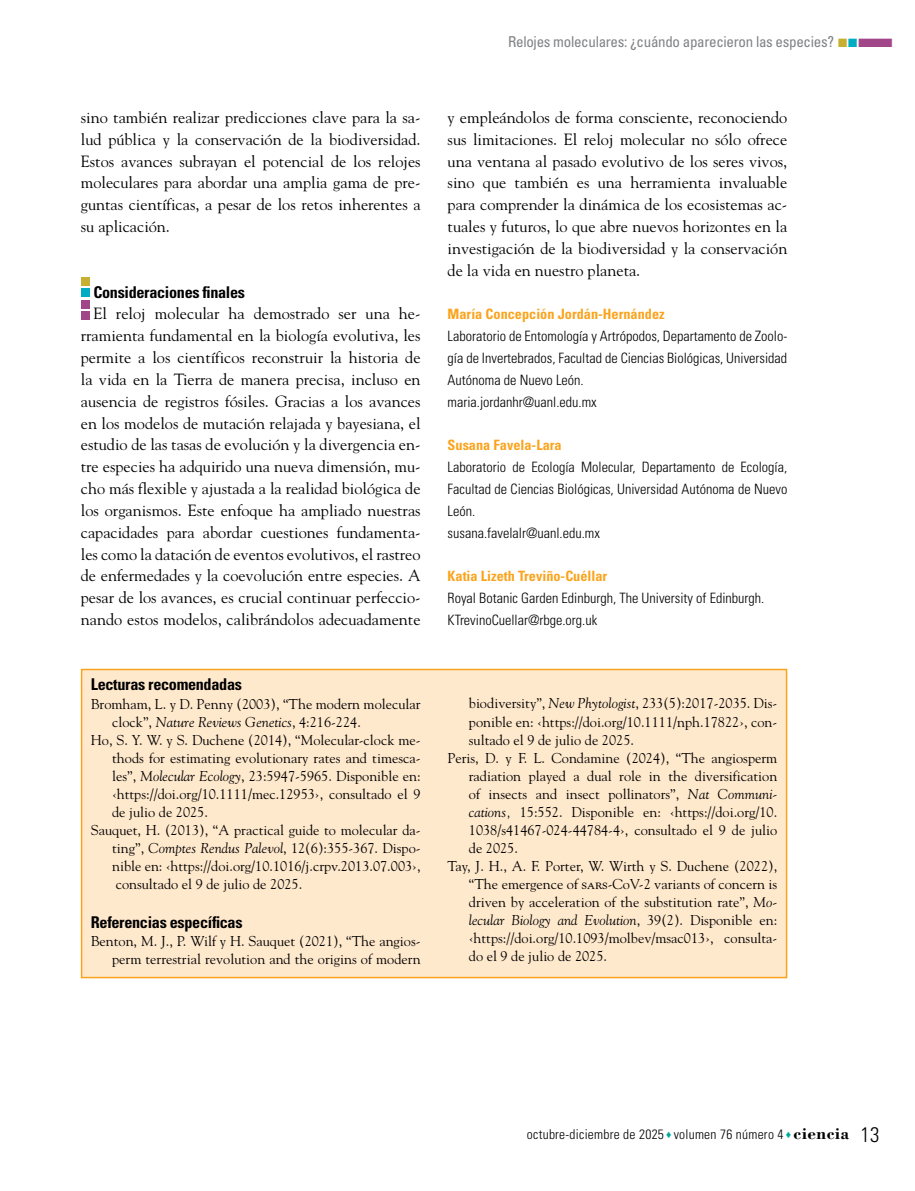
<style>
.page{position:relative;width:915px;height:1191px;background:#fff}
.page>*{position:absolute;margin:0;border:0;box-sizing:border-box;transform-origin:0 0}
.t1{font:16.2px/21.9px "Goudy Std";color:#000;text-align:justify}
.t2{font:700 condensed 16.2px "Univers LT Std";letter-spacing:-.02em;color:#000}
.t3{font:condensed 15px "Univers LT Std";letter-spacing:-.02em;color:#808285}
.t4{font:14.25px/18px "Goudy Std";color:#000;text-align:right}
.t5{font:300 condensed 14.25px/21.9px "Univers LT Std";color:#000}
.t6{font:italic 14.25px "Goudy Std";color:#000}
.t7{font:700 condensed 14.25px "Univers LT Std";color:#faa41d}
.t8{font:300 condensed 13.5px "Univers LT Std";letter-spacing:.02em;color:#000}
.s1{font-style:normal}
.s2{font-style:italic}
.s3{color:#c6af31}
.s4{color:#00acc3}
.s5{color:#a2468a}
.s6{color:#00a99b}
.s7{font-family:"Bodoni Std";font-weight:700;font-stretch:normal;font-size:17.25px}
.s8{font-size:21px}
</style>
<div class="page">
<div style="left:81px;top:311px;width:8px;height:8px;background:#a2468a"></div>
<div style="left:81px;top:300px;width:8px;height:8px;background:#a2468a"></div>
<div style="left:81px;top:288px;width:8px;height:9px;background:#00acc3"></div>
<div style="left:81px;top:277px;width:8px;height:9px;background:#c6af31"></div>
<div style="left:82px;top:669px;width:704px;height:308px;background:#ffe9cd"></div>
<div style="left:81px;top:669px;width:706px;height:309px;border:2px solid #faa41d"></div>
<p class="t1" style="left:81px;top:106px;width:341px">sino también realizar predicciones clave para la sa&shy;lud pública y la conservación de la biodiversidad.<br>Estos avances subrayan el potencial de los relojes moleculares para abordar una amplia gama de pre&shy;guntas científicas, a pesar de los retos inherentes a su aplicación.</p>
<p class="t2" style="left:93px;top:282px;width:153px">Consideraciones finales</p>
<p class="t1" style="left:81px;top:303px;width:341px;text-indent:13px">El reloj molecular ha demostrado ser una he&shy;rramienta fundamental en la biología evolutiva, les permite a los científicos reconstruir la historia de la vida en la Tierra de manera precisa, incluso en ausencia de registros fósiles. Gracias a los avances en los modelos de mutación relajada y bayesiana, el estudio de las tasas de evolución y la divergencia en&shy;tre especies ha adquirido una nueva dimensión, mu&shy;cho más flexible y ajustada a la realidad biológica de los organismos. Este enfoque ha ampliado nuestras capacidades para abordar cuestiones fundamenta&shy;les como la datación de eventos evolutivos, el rastreo de enfermedades y la coevolución entre especies. A pesar de los avances, es crucial continuar perfeccio&shy;nando estos modelos, calibrándolos adecuadamente</p>
<p class="t2" style="left:91px;top:675px;width:152px">Lecturas recomendadas</p>
<p class="t4" style="left:91px;top:694px;width:331px">Bromham, L. y D. Penny (2003), “The modern molecular</p>
<p class="t6" style="left:112px;top:713px;width:250px"><span class="s1">clock”,</span> Nature Reviews Genetics<span class="s1">, 4:216-224.</span></p>
<p class="t4" style="left:91px;top:730px;width:331px">Ho, S. Y. W. y S. Duchene (2014), “Molecular-clock me-</p>
<p class="t4" style="left:112px;top:748px;width:310px">thods for estimating evolutionary rates and timesca-</p>
<p class="t4" style="left:112px;top:766px;width:310px">les”, <span class="s2">Molecular Ecology</span>, 23:5947-5965. Disponible en:</p>
<p class="t4" style="left:112px;top:784px;width:310px">‹https://doi.org/10.1111/mec.12953›, consultado el 9</p>
<p class="t4" style="left:112px;top:802px;width:97px">de julio de 2025.</p>
<p class="t4" style="left:91px;top:820px;width:331px">Sauquet, H. (2013), “A practical guide to molecular da-</p>
<p class="t4" style="left:112px;top:838px;width:310px">ting”, <span class="s2">Comptes Rendus Palevol</span>, 12(6):355-367. Dispo-</p>
<p class="t4" style="left:112px;top:856px;width:310px">nible en: ‹https://doi.org/10.1016/j.crpv.2013.07.003›,</p>
<p class="t4" style="left:116px;top:874px;width:188px">consultado el 9 de julio de 2025.</p>
<p class="t2" style="left:91px;top:912px;width:153px">Referencias específicas</p>
<p class="t4" style="left:91px;top:932px;width:331px">Benton, M. J., P. Wilf y H. Sauquet (2021), “The angios&shy;perm terrestrial revolution and the origins of modern</p>
<p class="t3" style="left:508px;top:32px;width:387px">Relojes moleculares: ¿cuándo aparecieron las especies? <span class="s3">■</span><span class="s4">■</span><span class="s5">■</span></p>
<p class="t1" style="left:447px;top:106px;width:341px">y empleándolos de forma consciente, reconociendo sus limitaciones. El reloj molecular no sólo ofrece una ventana al pasado evolutivo de los seres vivos, sino que también es una herramienta invaluable para comprender la dinámica de los ecosistemas ac&shy;tuales y futuros, lo que abre nuevos horizontes en la investigación de la biodiversidad y la conservación de la vida en nuestro planeta.</p>
<p class="t7" style="left:447px;top:305px;width:218px">María Concepción Jordán-Hernández</p>
<p class="t5" style="left:447px;top:325px;width:341px">Laboratorio de Entomología y Artrópodos, Departamento de Zoolo&shy;gía de Invertebrados, Facultad de Ciencias Biológicas, Universidad Autónoma de Nuevo León.<br>maria.jordanhr@uanl.edu.mx</p>
<p class="t7" style="left:447px;top:436px;width:115px">Susana Favela-Lara</p>
<p class="t5" style="left:447px;top:456px;width:341px">Laboratorio de Ecología Molecular, Departamento de Ecología, Facultad de Ciencias Biológicas, Universidad Autónoma de Nuevo León.<br>susana.favelalr@uanl.edu.mx</p>
<p class="t7" style="left:447px;top:567px;width:161px">Katia Lizeth Treviño-Cuéllar</p>
<p class="t5" style="left:447px;top:587px;width:318px">Royal Botanic Garden Edinburgh, The University of Edinburgh.<br>KTrevinoCuellar@rbge.org.uk</p>
<p class="t4" style="left:468px;top:694px;width:310px">biodiversity”, <span class="s2">New Phytologist</span>, 233(5):2017-2035. Dis-</p>
<p class="t4" style="left:468px;top:712px;width:310px">ponible en: ‹https://doi.org/10.1111/nph.17822›, con-</p>
<p class="t4" style="left:468px;top:730px;width:167px">sultado el 9 de julio de 2025.</p>
<p class="t4" style="left:447px;top:748px;width:331px">Peris, D. y F. L. Condamine (2024), “The angiosperm</p>
<p class="t4" style="left:468px;top:766px;width:310px">radiation played a dual role in the diversification</p>
<p class="t4" style="left:468px;top:784px;width:310px">of insects and insect pollinators”, <span class="s2">Nat Communi-</span></p>
<p class="t4" style="left:468px;top:802px;width:310px"><span class="s2">cations,</span> 15:552. Disponible en: ‹https://doi.org/10.</p>
<p class="t4" style="left:468px;top:820px;width:310px">1038/s41467-024-44784-4›, consultado el 9 de julio</p>
<p class="t4" style="left:468px;top:838px;width:51px">de 2025.</p>
<p class="t4" style="left:447px;top:856px;width:331px">Tay, J. H., A. F. Porter, W. Wirth y S. Duchene (2022),</p>
<p class="t4" style="left:468px;top:874px;width:310px">“The emergence of sars-CoV-2 variants of concern is</p>
<p class="t4" style="left:468px;top:892px;width:310px">driven by acceleration of the substitution rate”, <span class="s2">Mo-</span></p>
<p class="t6" style="left:468px;top:911px;width:310px">lecular Biology and Evolution<span class="s1">, 39(2). Disponible en:</span></p>
<p class="t4" style="left:468px;top:928px;width:310px">‹https://doi.org/10.1093/molbev/msac013›, consulta-</p>
<p class="t4" style="left:468px;top:946px;width:140px">do el 9 de julio de 2025.</p>
<p class="t8" style="left:526px;top:1126px;width:354px">octubre-diciembre de 2025 <span class="s6">♦</span> volumen 76 número 4 <span class="s6">♦</span> <span class="s7">ciencia</span> <span class="s8">13</span></p>
</div>
